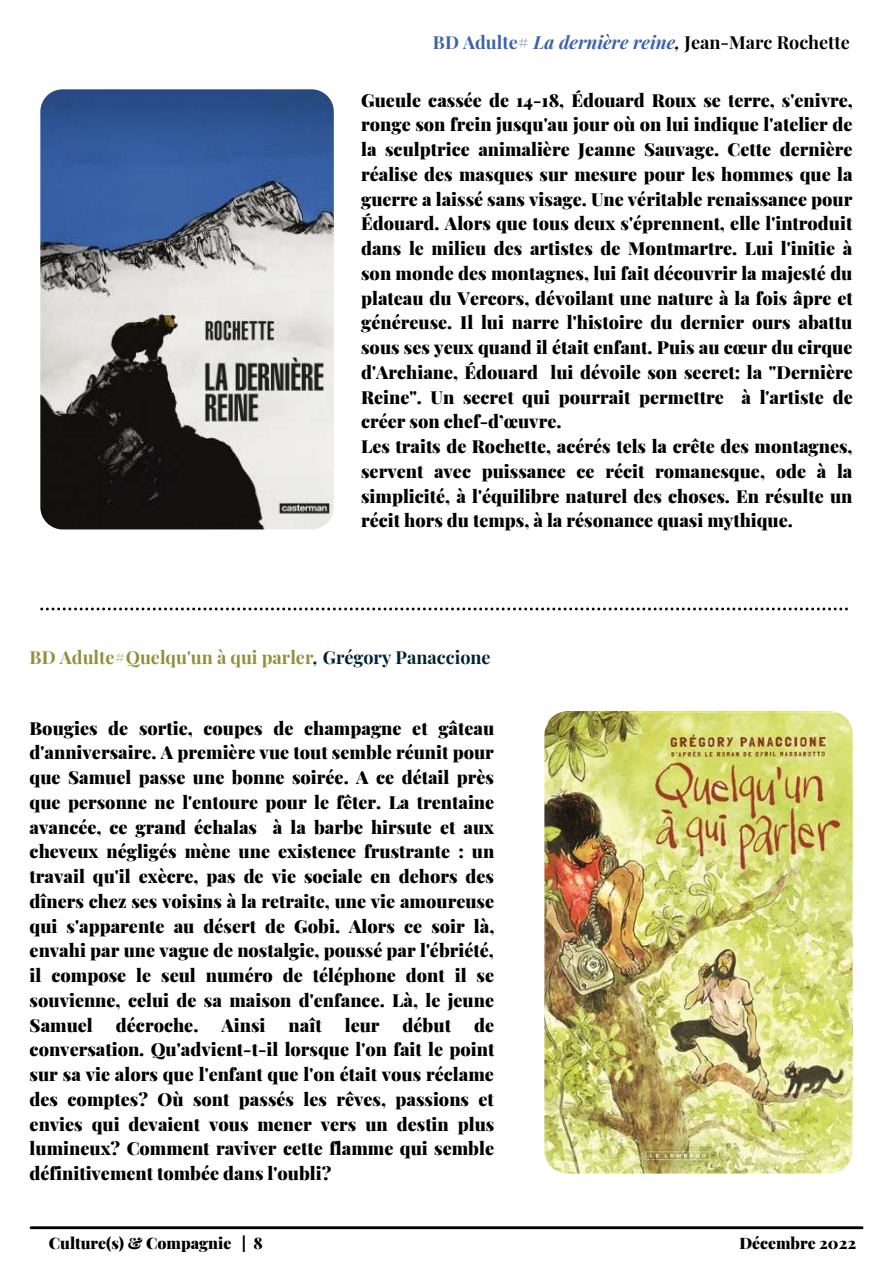
<style>
.page{position:relative;width:893px;height:1263px;background:#fff}
.page>*{position:absolute;margin:0;border:0;box-sizing:border-box;transform-origin:0 0}
.t1{font:900 18px/24.8px "Playfair Display";color:#000;text-align:justify}
.t2{font:700 18px "Playfair Display";color:#938e3c}
.t3{font:700 18px "Playfair Display";color:#000}
.t4{font:900 15.83px "Playfair Display";color:#000}
.s1{color:#3b63a8}
.s2{font-style:italic;color:#3b63a8}
.s3{font-style:italic}
.s4{font-style:italic;color:#022135}
.s5{color:#022135}
</style>
<div class="page">
<hr style="left:31px;top:1226px;width:831px;height:3px;background:#000">
<img style="left:40px;top:89px;width:294px;height:440px;border-radius:22px">
<img style="left:544px;top:711px;width:309px;height:463px;border-radius:23px">
<svg style="left:40px;top:608px;width:808px;height:2px"></svg>
<p class="t3" style="left:433px;top:30px;width:418px"><span class="s1">BD Adulte#</span> <span class="s2">La dernière reine</span><span class="s3">,</span> Jean-Marc Rochette</p>
<p class="t1" style="left:361px;top:87px;width:493px;text-align:left">Gueule cassée de 14-18, Édouard Roux se terre, s'enivre, ronge son frein jusqu'au jour où on lui indique l'atelier de la sculptrice animalière Jeanne Sauvage. Cette dernière réalise des masques sur mesure pour les hommes que la guerre a laissé sans visage. Une véritable renaissance pour Édouard. Alors que tous deux s'éprennent, elle l'introduit dans le milieu des artistes de Montmartre. Lui l'initie à son monde des montagnes, lui fait découvrir la majesté du plateau du Vercors, dévoilant une nature à la fois âpre et généreuse. Il lui narre l'histoire du dernier ours abattu sous ses yeux quand il était enfant. Puis au cœur du cirque d'Archiane, Édouard lui dévoile son secret: la "Dernière Reine". Un secret qui pourrait permettre à l'artiste de créer son chef-d’œuvre.<br>Les traits de Rochette, acérés tels la crête des montagnes, servent avec puissance ce récit romanesque, ode à la simplicité, à l'équilibre naturel des choses. En résulte un récit hors du temps, à la résonance quasi mythique.</p>
<p class="t2" style="left:30px;top:645px;width:462px">BD Adulte#Quelqu'un à qui parler<span class="s4">,</span> <span class="s5">Grégory Panaccione</span></p>
<p class="t1" style="left:30px;top:715px;width:466px">Bougies de sortie, coupes de champagne et gâteau d'anniversaire. A première vue tout semble réunit pour que Samuel passe une bonne soirée. A ce détail près que personne ne l'entoure pour le fêter. La trentaine avancée, ce grand échalas à la barbe hirsute et aux cheveux négligés mène une existence frustrante : un travail qu'il exècre, pas de vie sociale en dehors des dîners chez ses voisins à la retraite, une vie amoureuse qui s'apparente au désert de Gobi. Alors ce soir là, envahi par une vague de nostalgie, poussé par l'ébriété, il compose le seul numéro de téléphone dont il se souvienne, celui de sa maison d'enfance. Là, le jeune Samuel</p>
<p class="t1" style="left:116px;top:1012px;width:84px">décroche.</p>
<p class="t1" style="left:221px;top:1012px;width:46px">Ainsi</p>
<p class="t1" style="left:289px;top:1012px;width:35px">naît</p>
<p class="t1" style="left:345px;top:1012px;width:36px">leur</p>
<p class="t1" style="left:403px;top:1012px;width:50px">début</p>
<p class="t1" style="left:30px;top:1012px;width:466px;text-indent:444px">de conversation. Qu'advient-t-il lorsque l'on fait le point sur sa vie alors que l'enfant que l'on était vous réclame des comptes? Où sont passés les rêves, passions et envies qui devaient vous mener vers un destin plus lumineux? Comment raviver cette flamme qui semble définitivement tombée dans l'oubli?</p>
<p class="t4" style="left:49px;top:1232px;width:215px">Culture(s) &amp; Compagnie | 8</p>
<p class="t4" style="left:739px;top:1232px;width:118px">Décembre 2022</p>
</div>
